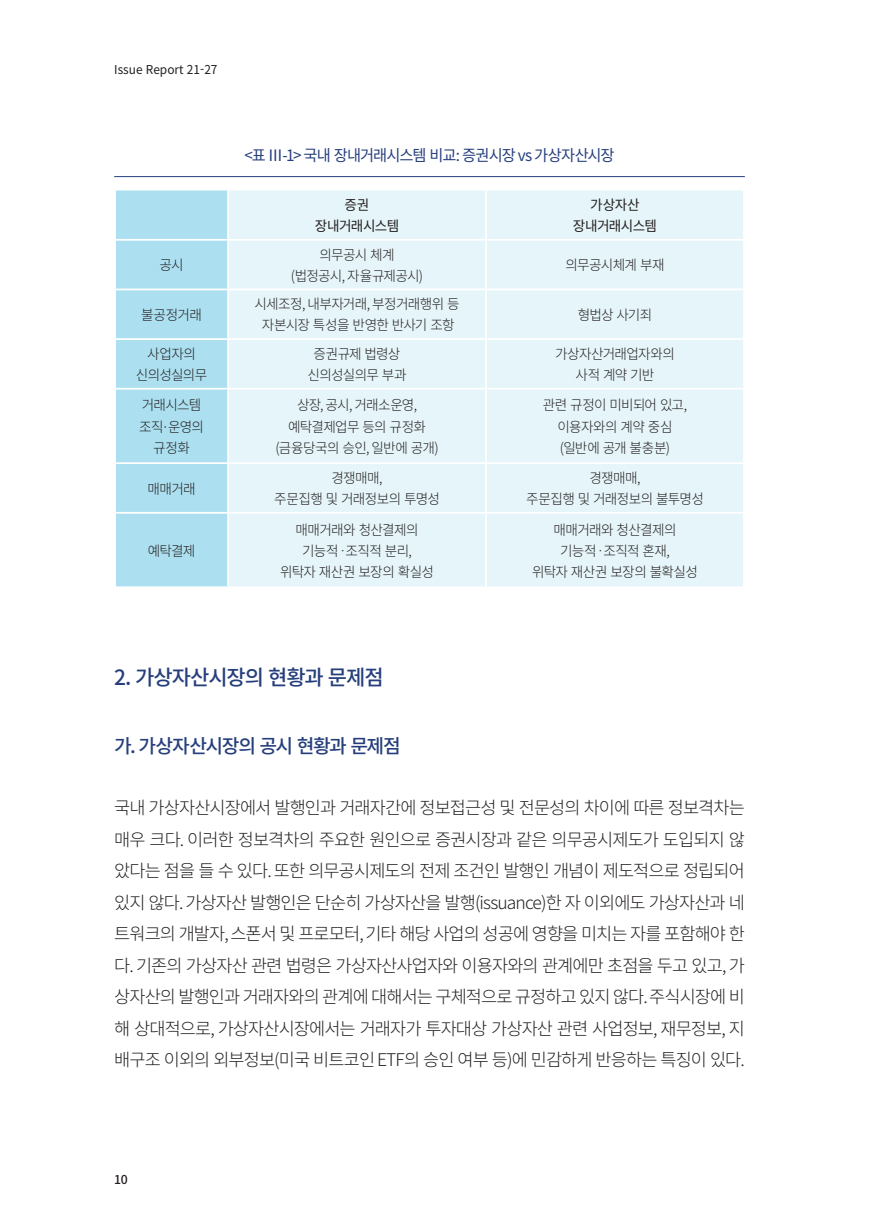
<style>
.page{position:relative;width:869px;height:1231px;background:#fff}
.page>*{position:absolute;margin:0;border:0;box-sizing:border-box;transform-origin:0 0}
.t1{font:500 21px "Noto Sans CJ Kkr";letter-spacing:-.05em;color:#263f7c}
.t2{font:500 19.25px "Noto Sans CJ Kkr";letter-spacing:-.07em;color:#263f7c}
.t3{font:300 17.5px/31.5px "Noto Sans CJ Kkr";letter-spacing:-.05em;color:#231f20;text-align:justify}
.t4{font:15.75px "Noto Sans CJ Kkr";letter-spacing:-.055em;color:#263f7c}
.t5{font:300 14px/21px "Noto Sans CJ Kkr";letter-spacing:-.05em;color:#231f20;text-align:center}
.t6{font:14px/21px "Noto Sans CJ Kkr";letter-spacing:-.035em;color:#231f20;text-align:center}
.t7{font:12.25px "Noto Sans CJ Kkr";color:#231f20}
.t8{font:500 12.25px "Noto Sans CJ Kkr";color:#231f20}
</style>
<div class="page">
<hr style="left:114px;top:176px;width:630px;height:1px;background:#263f7c">
<div style="left:116px;top:190px;width:111px;height:396px;background:#acdfef"></div>
<div style="left:229px;top:190px;width:513px;height:396px;background:#e5f5f9"></div>
<hr style="left:485px;top:190px;width:1px;height:49px;background:#fff">
<hr style="left:485px;top:241px;width:1px;height:47px;background:#fff">
<hr style="left:114px;top:288px;width:114px;height:2px;background:#fff">
<hr style="left:228px;top:288px;width:258px;height:2px;background:#fff">
<hr style="left:486px;top:288px;width:258px;height:2px;background:#fff">
<hr style="left:485px;top:290px;width:1px;height:48px;background:#fff">
<hr style="left:114px;top:338px;width:114px;height:2px;background:#fff">
<hr style="left:228px;top:338px;width:258px;height:2px;background:#fff">
<hr style="left:486px;top:338px;width:258px;height:2px;background:#fff">
<hr style="left:485px;top:340px;width:1px;height:48px;background:#fff">
<hr style="left:114px;top:388px;width:114px;height:1px;background:#fff">
<hr style="left:228px;top:388px;width:258px;height:1px;background:#fff">
<hr style="left:486px;top:388px;width:258px;height:1px;background:#fff">
<hr style="left:485px;top:389px;width:1px;height:73px;background:#fff">
<hr style="left:114px;top:462px;width:114px;height:2px;background:#fff">
<hr style="left:228px;top:462px;width:258px;height:2px;background:#fff">
<hr style="left:486px;top:462px;width:258px;height:2px;background:#fff">
<hr style="left:485px;top:464px;width:1px;height:48px;background:#fff">
<hr style="left:114px;top:512px;width:114px;height:1px;background:#fff">
<hr style="left:228px;top:512px;width:258px;height:1px;background:#fff">
<hr style="left:486px;top:512px;width:258px;height:1px;background:#fff">
<hr style="left:485px;top:513px;width:1px;height:73px;background:#fff">
<hr style="left:114px;top:239px;width:114px;height:2px;background:#fff">
<hr style="left:228px;top:239px;width:258px;height:2px;background:#fff">
<hr style="left:486px;top:239px;width:258px;height:2px;background:#fff">
<p class="t7" style="left:114px;top:63px;width:105px">Issue Report 21-27</p>
<p class="t4" style="left:244px;top:147px;width:371px">&lt;표 Ⅲ-1&gt; 국내 장내거래시스템 비교: 증권시장 vs 가상자산시장</p>
<p class="t6" style="left:315px;top:194px;width:86px">증권 장내거래시스템</p>
<p class="t6" style="left:572px;top:194px;width:86px">가상자산 장내거래시스템</p>
<p class="t5" style="left:159px;top:255px;width:26px">공시</p>
<p class="t5" style="left:291px;top:244px;width:134px">의무공시 체계 (법정공시, 자율규제공시)</p>
<p class="t5" style="left:565px;top:255px;width:101px">의무공시체계 부재</p>
<p class="t5" style="left:141px;top:304px;width:62px">불공정거래</p>
<p class="t5" style="left:254px;top:294px;width:206px">시세조정, 내부자거래, 부정거래행위 등 자본시장 특성을 반영한 반사기 조항</p>
<p class="t5" style="left:577px;top:304px;width:76px">형법상 사기죄</p>
<p class="t5" style="left:136px;top:343px;width:73px">사업자의 신의성실의무</p>
<p class="t5" style="left:307px;top:343px;width:100px">증권규제 법령상 신의성실의무 부과</p>
<p class="t5" style="left:554px;top:343px;width:121px">가상자산거래업자와의 사적 계약 기반</p>
<p class="t5" style="left:139px;top:395px;width:66px">거래시스템 조직·운영의 규정화</p>
<p class="t5" style="left:275px;top:395px;width:165px">상장, 공시, 거래소운영, 예탁결제업무 등의 규정화 (금융당국의 승인, 일반에 공개)</p>
<p class="t5" style="left:542px;top:395px;width:146px">관련 규정이 미비되어 있고, 이용자와의 계약 중심 (일반에 공개 불충분)</p>
<p class="t5" style="left:147px;top:478px;width:50px">매매거래</p>
<p class="t5" style="left:274px;top:467px;width:167px">경쟁매매,<br>주문집행 및 거래정보의 투명성</p>
<p class="t5" style="left:526px;top:467px;width:179px">경쟁매매,<br>주문집행 및 거래정보의 불투명성</p>
<p class="t5" style="left:148px;top:540px;width:49px">예탁결제</p>
<p class="t5" style="left:280px;top:519px;width:155px">매매거래와 청산결제의 기능적ㆍ조직적 분리,<br>위탁자 재산권 보장의 확실성</p>
<p class="t5" style="left:532px;top:519px;width:167px">매매거래와 청산결제의<br>기능적ㆍ조직적 혼재,<br>위탁자 재산권 보장의 불확실성</p>
<p class="t1" style="left:114px;top:665px;width:271px">2. 가상자산시장의 현황과 문제점</p>
<p class="t2" style="left:114px;top:734px;width:288px">가. 가상자산시장의 공시 현황과 문제점</p>
<p class="t3" style="left:114px;top:792px;width:632px">국내 가상자산시장에서 발행인과 거래자간에 정보접근성 및 전문성의 차이에 따른 정보격차는 매우 크다. 이러한 정보격차의 주요한 원인으로 증권시장과 같은 의무공시제도가 도입되지 않 았다는 점을 들 수 있다. 또한 의무공시제도의 전제 조건인 발행인 개념이 제도적으로 정립되어 있지 않다. 가상자산 발행인은 단순히 가상자산을 발행(issuance)한 자 이외에도 가상자산과 네 트워크의 개발자, 스폰서 및 프로모터, 기타 해당 사업의 성공에 영향을 미치는 자를 포함해야 한 다. 기존의 가상자산 관련 법령은 가상자산사업자와 이용자와의 관계에만 초점을 두고 있고, 가 상자산의 발행인과 거래자와의 관계에 대해서는 구체적으로 규정하고 있지 않다. 주식시장에 비 해 상대적으로, 가상자산시장에서는 거래자가 투자대상 가상자산 관련 사업정보, 재무정보, 지 배구조 이외의 외부정보(미국 비트코인 ETF의 승인 여부 등)에 민감하게 반응하는 특징이 있다.</p>
<p class="t8" style="left:114px;top:1172px;width:15px">10</p>
</div>
